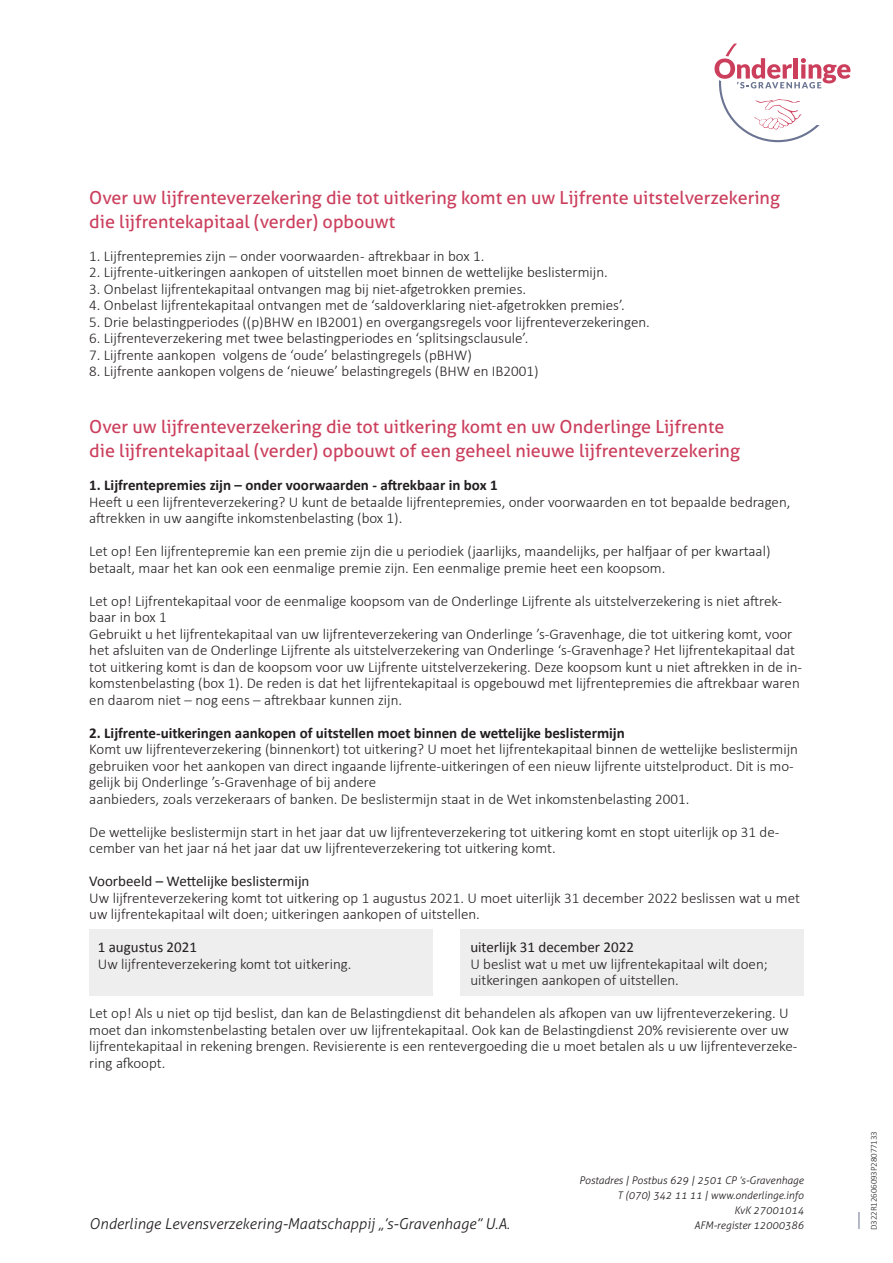
<style>
.page{position:relative;width:893px;height:1263px;background:#fff}
.page>*{position:absolute;margin:0;border:0;box-sizing:border-box;transform-origin:0 0}
.t1{font:18px/24px "Aller";color:#cb3f5d}
.t2{font:300 15px/16.5px "Calibri";color:#231f20}
.t3{font:700 15px "Calibri";color:#231f20}
.t4{font:15px "Calibri";color:#231f20}
.t5{font:italic 300 15px "Aller";color:#231f20}
.t6{font:italic 300 10.5px/15px "Aller";color:#231f20;text-align:right}
.t7{font:300 9px "Calibri";letter-spacing:-.015em;color:#231f20}
</style>
<div class="page">
<svg style="left:859px;top:1212px;width:1px;height:17px"></svg>
<svg style="left:714px;top:44px;width:136px;height:98px"></svg>
<div style="left:460px;top:929px;width:344px;height:67px;background:#eeeeef"></div>
<div style="left:89px;top:929px;width:344px;height:67px;background:#eeeeef"></div>
<p class="t1" style="left:89px;top:185px;width:692px">Over uw lijfrenteverzekering die tot uitkering komt en uw Lijfrente uitstelverzekering die lijfrentekapitaal (verder) opbouwt</p>
<p class="t2" style="left:89px;top:247px;width:397px">1. Lijfrentepremies zijn – onder voorwaarden - aftrekbaar in box 1.</p>
<p class="t2" style="left:89px;top:264px;width:520px">2. Lijfrente-uitkeringen aankopen of uitstellen moet binnen de wettelijke beslistermijn.</p>
<p class="t2" style="left:89px;top:280px;width:438px">3. Onbelast lijfrentekapitaal ontvangen mag bij niet-afgetrokken premies.</p>
<p class="t2" style="left:89px;top:297px;width:537px">4. Onbelast lijfrentekapitaal ontvangen met de ‘saldoverklaring niet-afgetrokken premies’.</p>
<p class="t2" style="left:89px;top:313px;width:562px">5. Drie belastingperiodes ((p)BHW en IB2001) en overgangsregels voor lijfrenteverzekeringen.</p>
<p class="t2" style="left:89px;top:330px;width:441px">6. Lijfrenteverzekering met twee belastingperiodes en ‘splitsingsclausule’.</p>
<p class="t2" style="left:89px;top:346px;width:384px">7. Lijfrente aankopen volgens de ‘oude’ belastingregels (pBHW)</p>
<p class="t2" style="left:89px;top:363px;width:451px">8. Lijfrente aankopen volgens de ‘nieuwe’ belastingregels (BHW en IB2001)</p>
<p class="t1" style="left:89px;top:415px;width:652px">Over uw lijfrenteverzekering die tot uitkering komt en uw Onderlinge Lijfrente die lijfrentekapitaal (verder) opbouwt of een geheel nieuwe lijfrenteverzekering</p>
<p class="t3" style="left:89px;top:475px;width:410px">1. Lijfrentepremies zijn – onder voorwaarden - aftrekbaar in box 1</p>
<p class="t2" style="left:89px;top:493px;width:703px">Heeft u een lijfrenteverzekering? U kunt de betaalde lijfrentepremies, onder voorwaarden en tot bepaalde bedragen, aftrekken in uw aangifte inkomstenbelasting (box 1).</p>
<p class="t2" style="left:89px;top:543px;width:683px">Let op! Een lijfrentepremie kan een premie zijn die u periodiek (jaarlijks, maandelijks, per halfjaar of per kwartaal) betaalt, maar het kan ook een eenmalige premie zijn. Een eenmalige premie heet een koopsom.</p>
<p class="t2" style="left:89px;top:592px;width:694px">Let op! Lijfrentekapitaal voor de eenmalige koopsom van de Onderlinge Lijfrente als uitstelverzekering is niet aftrek&shy;baar in box 1</p>
<p class="t2" style="left:89px;top:625px;width:714px">Gebruikt u het lijfrentekapitaal van uw lijfrenteverzekering van Onderlinge ’s-Gravenhage, die tot uitkering komt, voor het afsluiten van de Onderlinge Lijfrente als uitstelverzekering van Onderlinge ‘s-Gravenhage? Het lijfrentekapitaal dat tot uitkering komt is dan de koopsom voor uw Lijfrente uitstelverzekering. Deze koopsom kunt u niet aftrekken in de in&shy;komstenbelasting (box 1). De reden is dat het lijfrentekapitaal is opgebouwd met lijfrentepremies die aftrekbaar waren en daarom niet – nog eens – aftrekbaar kunnen zijn.</p>
<p class="t3" style="left:89px;top:723px;width:537px">2. Lijfrente-uitkeringen aankopen of uitstellen moet binnen de wettelijke beslistermijn</p>
<p class="t2" style="left:89px;top:741px;width:710px">Komt uw lijfrenteverzekering (binnenkort) tot uitkering? U moet het lijfrentekapitaal binnen de wettelijke beslistermijn gebruiken voor het aankopen van direct ingaande lijfrente-uitkeringen of een nieuw lijfrente uitstelproduct. Dit is mo&shy;gelijk bij Onderlinge ’s-Gravenhage of bij andere</p>
<p class="t2" style="left:89px;top:790px;width:602px">aanbieders, zoals verzekeraars of banken. De beslistermijn staat in de Wet inkomstenbelasting 2001.</p>
<p class="t2" style="left:89px;top:823px;width:691px">De wettelijke beslistermijn start in het jaar dat uw lijfrenteverzekering tot uitkering komt en stopt uiterlijk op 31 de&shy;cember van het jaar ná het jaar dat uw lijfrenteverzekering tot uitkering komt.</p>
<p class="t4" style="left:89px;top:872px;width:222px">Voorbeeld – Wettelijke beslistermijn</p>
<p class="t2" style="left:89px;top:889px;width:712px">Uw lijfrenteverzekering komt tot uitkering op 1 augustus 2021. U moet uiterlijk 31 december 2022 beslissen wat u met uw lijfrentekapitaal wilt doen; uitkeringen aankopen of uitstellen.</p>
<p class="t4" style="left:98px;top:938px;width:101px">1 augustus 2021</p>
<p class="t4" style="left:470px;top:938px;width:165px">uiterlijk 31 december 2022</p>
<p class="t2" style="left:98px;top:955px;width:255px">Uw lijfrenteverzekering komt tot uitkering.</p>
<p class="t2" style="left:470px;top:955px;width:299px">U beslist wat u met uw lijfrentekapitaal wilt doen;</p>
<p class="t2" style="left:470px;top:972px;width:210px">uitkeringen aankopen of uitstellen.</p>
<p class="t2" style="left:89px;top:1005px;width:710px">Let op! Als u niet op tijd beslist, dan kan de Belastingdienst dit behandelen als afkopen van uw lijfrenteverzekering. U moet dan inkomstenbelasting betalen over uw lijfrentekapitaal. Ook kan de Belastingdienst 20% revisierente over uw lijfrentekapitaal in rekening brengen. Revisierente is een rentevergoeding die u moet betalen als u uw lijfrenteverzeke&shy;ring afkoopt.</p>
<p class="t5" style="left:89px;top:1214px;width:422px">Onderlinge Levensverzekering-Maatschappij „’s-Gravenhage” U.A.</p>
<p class="t6" style="left:579px;top:1173px;width:226px">Postadres | Postbus 629 | 2501 CP ’s-Gravenhage<br>T (070) 342 11 11 | www.onderlinge.info<br>KvK 27001014<br>AFM-register 12000386</p>
<p class="t7" style="left:868px;top:1230px;width:100px;rotate:-90deg">D322R12606093P28077133</p>
</div>
